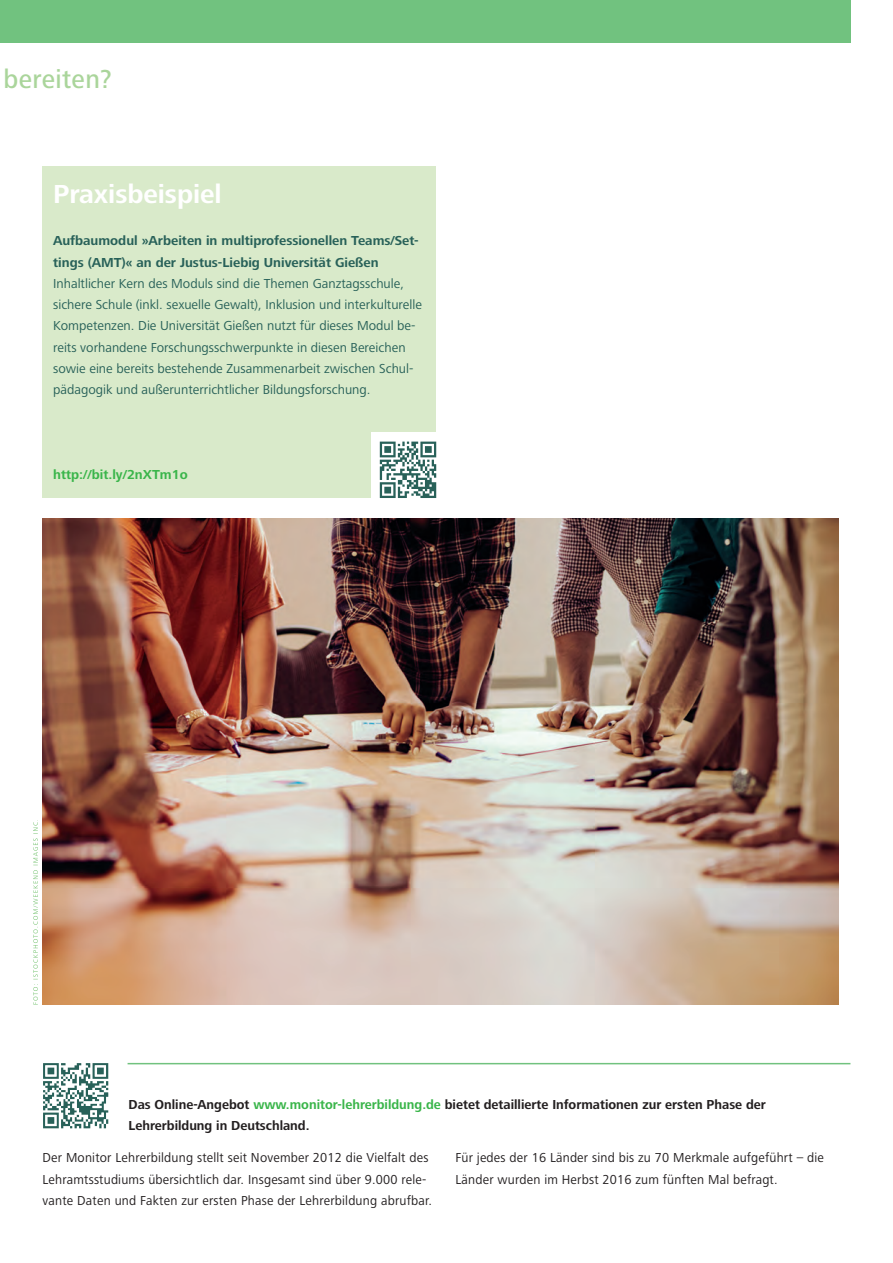
<style>
.page{position:relative;width:893px;height:1263px;background:#fff}
.page>*{position:absolute;margin:0;border:0;box-sizing:border-box;transform-origin:0 0}
.t1{font:700 27px "Frutiger Next LT";color:#fff}
.t2{font:500 27px "Frutiger Next LT";letter-spacing:.015em;color:#aad59b}
.t3{font:13.5px/21.3px "Frutiger Next LT";color:#286159}
.t4{font:13.5px/21.3px "Frutiger Next LT";letter-spacing:.015em;color:#231f20}
.t5{font:700 13.5px/21.3px "Frutiger Next LT";color:#231f20}
.t6{font:700 13.5px/21.3px "Frutiger Next LT";color:#286159}
.t7{font:700 13.5px "Frutiger Next LT";color:#3ab54a}
.s1{color:#3ab54a}
</style>
<div class="page">
<div style="left:43px;top:166px;width:393px;height:331px;background:#d9eaca"></div>
<div style="left:371px;top:433px;width:74px;height:74px;background:#fff"></div>
<div style="left:0;top:0;width:850px;height:43px;background:#71c27f"></div>
<img style="left:43px;top:519px;width:796px;height:486px">
<svg style="left:379px;top:441px;width:58px;height:57px"></svg>
<svg style="left:380px;top:442px;width:56px;height:56px"></svg>
<svg style="left:43px;top:1063px;width:66px;height:66px"></svg>
<hr style="left:128px;top:1063px;width:722px;height:1px;background:#71c27f">
<svg style="left:33px;top:894px;width:5px;height:110px"></svg>
<h1 class="t2" style="left:4px;top:69px;width:109px">bereiten?</h1>
<h1 class="t1" style="left:53px;top:185px;width:170px">Praxisbeispiel</h1>
<p class="t6" style="left:53px;top:232px;width:367px">Aufbaumodul »Arbeiten in multiprofessionellen Teams/Set&shy;tings (AMT)« an der Justus-Liebig Universität Gießen</p>
<p class="t3" style="left:53px;top:274px;width:370px">Inhaltlicher Kern des Moduls sind die Themen Ganztagsschule, sichere Schule (inkl. sexuelle Gewalt), Inklusion und interkulturelle Kompetenzen. Die Universität Gießen nutzt für dieses Modul be&shy;reits vorhandene Forschungsschwerpunkte in diesen Bereichen sowie eine bereits bestehende Zusammenarbeit zwischen Schul&shy;pädagogik und außerunterrichtlicher Bildungsforschung.</p>
<p class="t7" style="left:53px;top:470px;width:136px">http://bit.ly/2nXTm1o</p>
<p class="t5" style="left:129px;top:1095px;width:639px">Das Online-Angebot <span class="s1">www.monitor-lehrerbildung.de</span> bietet detaillierte Informationen zur ersten Phase der<br>Lehrerbildung in Deutschland.</p>
<p class="t4" style="left:43px;top:1148px;width:391px">Der Monitor Lehrerbildung stellt seit November 2012 die Vielfalt des<br>Lehramtsstudiums übersichtlich dar. Insgesamt sind über 9.000 rele&shy;vante Daten und Fakten zur ersten Phase der Lehrerbildung abrufbar.</p>
<p class="t4" style="left:455px;top:1148px;width:370px">Für jedes der 16 Länder sind bis zu 70 Merkmale aufgeführt – die<br>Länder wurden im Herbst 2016 zum fünften Mal befragt.</p>
</div>
